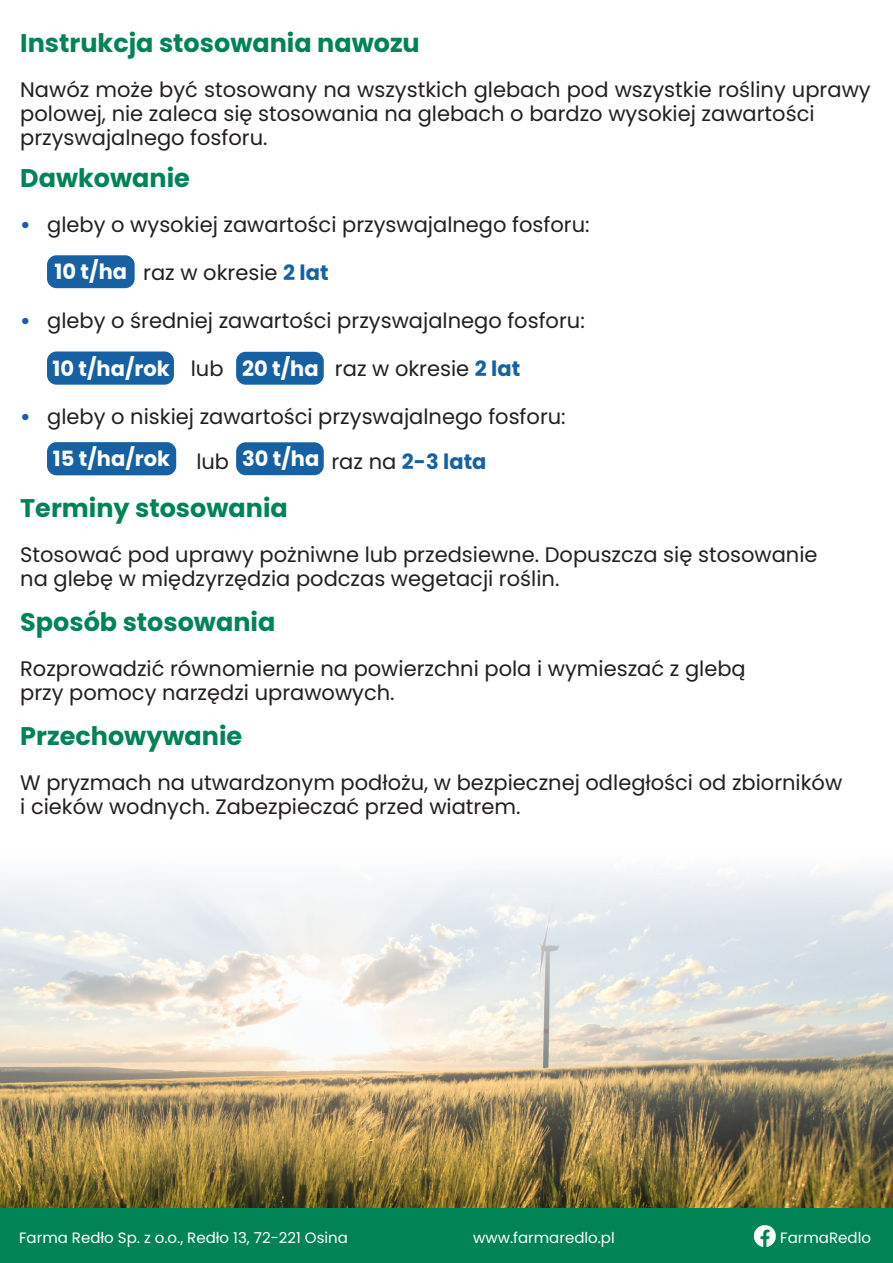
<style>
.page{position:relative;width:893px;height:1263px;background:#fff}
.page>*{position:absolute;margin:0;border:0;box-sizing:border-box;transform-origin:0 0}
.t1{font:700 25.5px "Poppins";color:#008455}
.t2{font:21px/24px "Poppins";color:#231f20}
.t3{font:700 21px "Poppins";color:#fff}
.t4{font:700 21px "Poppins";color:#1661a3}
.t5{font:15px "Poppins";color:#fff}
.s1{font-weight:700;color:#1661a3}
.s2{font-weight:400;color:#231f20}
</style>
<div class="page">
<img style="left:0;top:870px;width:893px;height:338px">
<div style="left:0;top:1208px;width:893px;height:55px;background:#008455"></div>
<div style="left:47px;top:255px;width:88px;height:33px;background:#1661a3;border-radius:9px"></div>
<div style="left:236px;top:352px;width:88px;height:33px;background:#1661a3;border-radius:9px"></div>
<div style="left:47px;top:351px;width:127px;height:34px;background:#1661a3;border-radius:9px"></div>
<div style="left:236px;top:442px;width:88px;height:33px;background:#1661a3;border-radius:9px"></div>
<div style="left:47px;top:442px;width:129px;height:33px;background:#1661a3;border-radius:9px"></div>
<svg style="left:754px;top:1225px;width:22px;height:22px"></svg>
<p class="t1" style="left:20px;top:28px;width:401px">Instrukcja stosowania nawozu</p>
<p class="t2" style="left:20px;top:78px;width:852px">Nawóz może być stosowany na wszystkich glebach pod wszystkie rośliny uprawy polowej, nie zaleca się stosowania na glebach o bardzo wysokiej zawartości przyswajalnego fosforu.</p>
<p class="t1" style="left:20px;top:163px;width:171px">Dawkowanie</p>
<p class="t2" style="left:20px;top:213px;width:571px"><span class="s1">•</span> gleby o wysokiej zawartości przyswajalnego fosforu:</p>
<p class="t2" style="left:143px;top:261px;width:187px">raz w okresie <span class="s1">2 lat</span></p>
<p class="t2" style="left:20px;top:309px;width:566px"><span class="s1">•</span> gleby o średniej zawartości przyswajalnego fosforu:</p>
<p class="t2" style="left:191px;top:357px;width:34px">lub</p>
<p class="t2" style="left:335px;top:357px;width:187px">raz w okresie <span class="s1">2 lat</span></p>
<p class="t2" style="left:196px;top:394px;width:371px;line-height:45px;text-indent:-176px"><span class="s1">•</span> gleby o niskiej zawartości przyswajalnego fosforu: lub</p>
<p class="t3" style="left:55px;top:260px;width:74px">10 t/ha</p>
<p class="t3" style="left:53px;top:356px;width:119px">10 t/ha/rok</p>
<p class="t3" style="left:242px;top:356px;width:78px">20 t/ha</p>
<p class="t3" style="left:53px;top:447px;width:119px">15 t/ha/rok</p>
<p class="t3" style="left:242px;top:447px;width:79px">30 t/ha</p>
<p class="t4" style="left:331px;top:450px;width:157px"><span class="s2">raz na</span> 2-3 lata</p>
<p class="t1" style="left:20px;top:493px;width:269px">Terminy stosowania</p>
<p class="t2" style="left:20px;top:543px;width:799px">Stosować pod uprawy pożniwne lub przedsiewne. Dopuszcza się stosowanie na glebę w międzyrzędzia podczas wegetacji roślin.</p>
<p class="t1" style="left:20px;top:607px;width:257px">Sposób stosowania</p>
<p class="t2" style="left:20px;top:657px;width:727px">Rozprowadzić równomiernie na powierzchni pola i wymieszać z glebą przy pomocy narzędzi uprawowych.</p>
<p class="t1" style="left:20px;top:721px;width:224px">Przechowywanie</p>
<p class="t2" style="left:20px;top:771px;width:823px">W pryzmach na utwardzonym podłożu, w bezpiecznej odległości od zbiorników i cieków wodnych. Zabezpieczać przed wiatrem.</p>
<p class="t5" style="left:19px;top:1229px;width:330px">Farma Redło Sp. z o.o., Redło 13, 72-221 Osina</p>
<p class="t5" style="left:473px;top:1229px;width:143px">www.farmaredlo.pl</p>
<p class="t5" style="left:780px;top:1229px;width:92px">FarmaRedlo</p>
</div>
